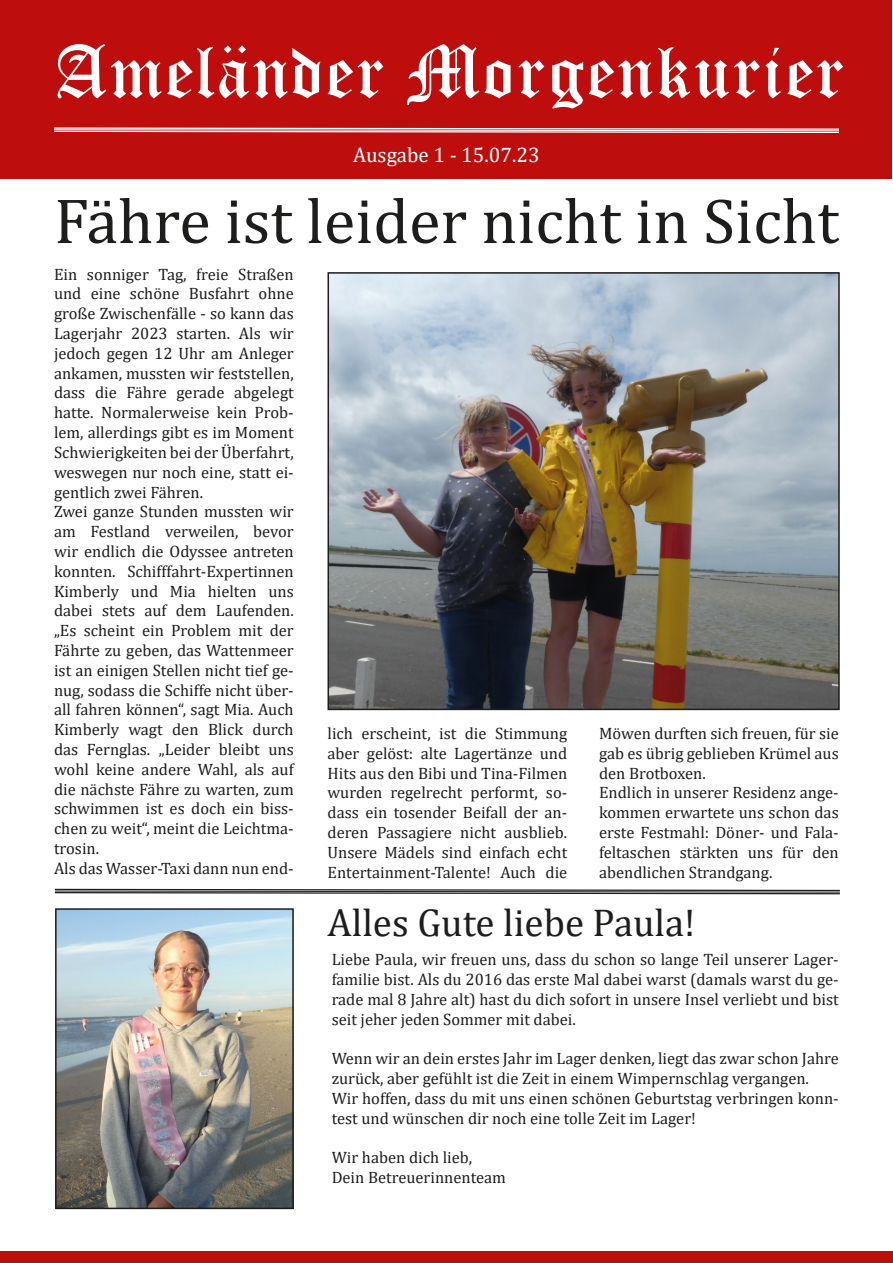
<style>
.page{position:relative;width:893px;height:1263px;background:#fff}
.page>*{position:absolute;margin:0;border:0;box-sizing:border-box;transform-origin:0 0}
.t1{font:73.5px "Old English Text";letter-spacing:.02em;color:#fff}
.t2{font:64.5px "Cambria";color:#1d1d1b}
.t3{font:39px "Cambria";color:#1d1d1b}
.t4{font:21px "Cambria";color:#fff}
.t5{font:16.5px/19.8px "Cambria";color:#1d1d1b;text-align:justify}
</style>
<div class="page">
<div style="left:1px;top:0;width:891px;height:178px;background:#bd0e0d"></div>
<svg style="left:54px;top:127px;width:785px;height:6px;background:#e39b9a"></svg>
<img style="left:330px;top:275px;width:507px;height:432px">
<div style="left:327px;top:272px;width:513px;height:438px;border:2px solid #1d1d1b"></div>
<svg style="left:54px;top:888px;width:786px;height:7px"></svg>
<img style="left:58px;top:911px;width:233px;height:295px">
<div style="left:55px;top:908px;width:239px;height:301px;border:2px solid #1d1d1b"></div>
<div style="left:0;top:1251px;width:893px;height:12px;background:#bd0e0d"></div>
<p class="t1" style="left:54px;top:25px;width:791px">Ameländer Morgenkurier</p>
<p class="t4" style="left:353px;top:142px;width:188px">Ausgabe 1 - 15.07.23</p>
<p class="t2" style="left:54px;top:183px;width:786px">Fähre ist leider nicht in Sicht</p>
<p class="t5" style="left:54px;top:264px;width:241px">Ein sonniger Tag, freie Straßen und eine schöne Busfahrt ohne große Zwischenfälle - so kann das Lagerjahr 2023 starten. Als wir jedoch gegen 12 Uhr am Anleger ankamen, mussten wir feststellen, dass die Fähre gerade abgelegt hatte. Normalerweise kein Prob&shy;lem, allerdings gibt es im Moment Schwierigkeiten bei der Überfahrt, weswegen nur noch eine, statt ei&shy;gentlich zwei Fähren.</p>
<p class="t5" style="left:54px;top:502px;width:241px">Zwei ganze Stunden mussten wir am Festland verweilen, bevor wir endlich die Odyssee antreten konnten. Schifffahrt-Expertinnen Kimberly und Mia hielten uns dabei stets auf dem Laufenden. „Es scheint ein Problem mit der Fährte zu geben, das Wattenmeer ist an einigen Stellen nicht tief ge&shy;nug, sodass die Schiffe nicht über&shy;all fahren können“, sagt Mia. Auch Kimberly wagt den Blick durch das Fernglas. „Leider bleibt uns wohl keine andere Wahl, als auf die nächste Fähre zu warten, zum schwimmen ist es doch ein biss&shy;chen zu weit“, meint die Leichtma&shy;trosin.</p>
<p class="t5" style="left:54px;top:858px;width:241px">Als das Wasser-Taxi dann nun end-</p>
<p class="t5" style="left:327px;top:723px;width:241px">lich erscheint, ist die Stimmung aber gelöst: alte Lagertänze und Hits aus den Bibi und Tina-Filmen wurden regelrecht performt, so&shy;dass ein tosender Beifall der an&shy;deren Passagiere nicht ausblieb.<br>Unsere Mädels sind einfach echt Entertainment-Talente! Auch die</p>
<p class="t5" style="left:599px;top:723px;width:241px">Möwen durften sich freuen, für sie gab es übrig geblieben Krümel aus den Brotboxen.</p>
<p class="t5" style="left:599px;top:783px;width:241px">Endlich in unserer Residenz ange&shy;kommen erwartete uns schon das erste Festmahl: Döner- und Fala&shy;feltaschen stärkten uns für den abendlichen Strandgang.</p>
<p class="t3" style="left:327px;top:900px;width:369px">Alles Gute liebe Paula!</p>
<p class="t5" style="left:332px;top:950px;width:509px">Liebe Paula, wir freuen uns, dass du schon so lange Teil unserer Lager&shy;familie bist. Als du 2016 das erste Mal dabei warst (damals warst du ge&shy;rade mal 8 Jahre alt) hast du dich sofort in unsere Insel verliebt und bist seit jeher jeden Sommer mit dabei.</p>
<p class="t5" style="left:332px;top:1049px;width:509px">Wenn wir an dein erstes Jahr im Lager denken, liegt das zwar schon Jahre zurück, aber gefühlt ist die Zeit in einem Wimpernschlag vergangen.</p>
<p class="t5" style="left:332px;top:1088px;width:509px">Wir hoffen, dass du mit uns einen schönen Geburtstag verbringen konn&shy;test und wünschen dir noch eine tolle Zeit im Lager!</p>
<p class="t5" style="left:332px;top:1148px;width:142px">Wir haben dich lieb,</p>
<p class="t5" style="left:332px;top:1167px;width:176px">Dein Betreuerinnenteam</p>
</div>
